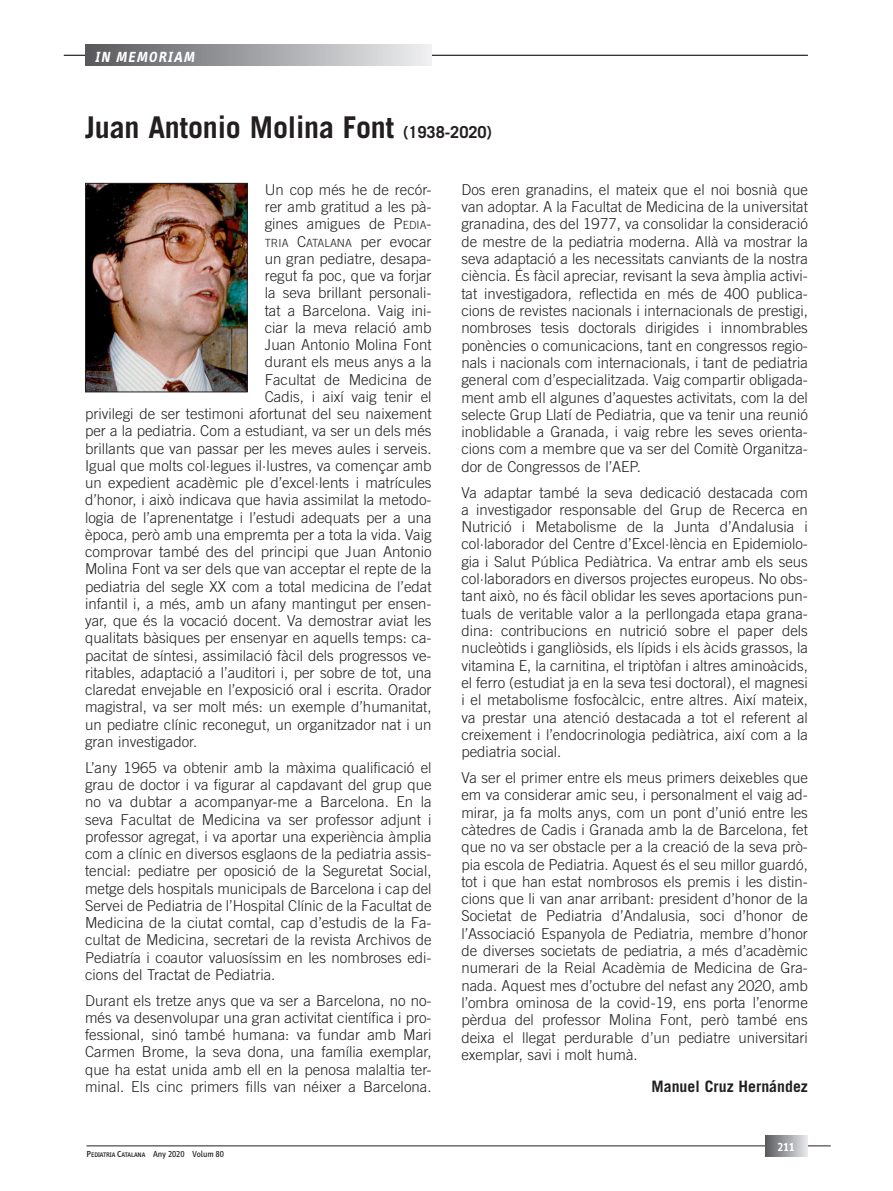
<style>
.page{position:relative;width:893px;height:1191px;background:#fff}
.page>*{position:absolute;margin:0;border:0;box-sizing:border-box;transform-origin:0 0}
.t1{font:700 30px "Trade Gothic";letter-spacing:-.005em;color:#231f20}
.t2{font:700 15.75px "Trade Gothic";color:#231f20}
.t3{font:300 15px/17.2px "Trade Gothic";color:#231f20;text-align:justify}
.t4{font:italic 700 15px "Info";letter-spacing:.115em;color:#fff}
.t5{font:700 12px "Info";color:#fff}
.t6{font:300 11.25px "Trade Gothic";letter-spacing:.005em;color:#231f20}
.t7{font:500 6.75px "Info";color:#231f20}
.s1{font-size:16.5px}
.s2{font-size:11.25px}
.s3{font-size:15px}
.s4{font-size:9px}
.s5{font-weight:400;font-size:9px}
</style>
<div class="page">
<hr style="left:64px;top:55px;width:744px;height:1px;background:#231f20">
<hr style="left:87px;top:1145px;width:744px;height:1px;background:#231f20">
<div style="left:765px;top:1135px;width:43px;height:22px;background:linear-gradient(to right,#595a5d,#e8eaec)"></div>
<div style="left:85px;top:45px;width:347px;height:21px;background:linear-gradient(to right,#57585c,#eeeff1)"></div>
<img style="left:87px;top:185px;width:159px;height:205px">
<div style="left:85px;top:183px;width:163px;height:209px;border:1px solid #231f20"></div>
<p class="t4" style="left:95px;top:51px;width:103px">IN MEMORIAM</p>
<h1 class="t1" style="left:85px;top:116px;width:409px">Juan Antonio Molina Font <span class="s1">(1938-2020)</span></h1>
<p class="t3" style="left:265px;top:182px;width:168px">Un cop més he de recór&shy;rer amb gratitud a les pà&shy;gines amigues de P<span class="s2">EDIA</span>-</p>
<p class="t6" style="left:265px;top:238px;width:168px">TRIA <span class="s3">C</span>ATALANA <span class="s3">per evocar</span></p>
<p class="t3" style="left:265px;top:251px;width:168px">un gran pediatre, desapa-</p>
<p class="t3" style="left:265px;top:268px;width:168px">regut fa poc, que va forjar</p>
<p class="t3" style="left:265px;top:286px;width:168px">la seva brillant personali-</p>
<p class="t3" style="left:265px;top:303px;width:168px">tat a Barcelona. Vaig ini-</p>
<p class="t3" style="left:265px;top:320px;width:168px">ciar la meva relació amb</p>
<p class="t3" style="left:265px;top:337px;width:168px">Juan Antonio Molina Font</p>
<p class="t3" style="left:265px;top:355px;width:168px">durant els meus anys a la</p>
<p class="t3" style="left:265px;top:372px;width:168px">Facultat de Medicina de</p>
<p class="t3" style="left:265px;top:389px;width:168px">Cadis, i així vaig tenir el</p>
<p class="t3" style="left:85px;top:406px;width:348px">privilegi de ser testimoni afortunat del seu naixement</p>
<p class="t3" style="left:85px;top:424px;width:348px">per a la pediatria. Com a estudiant, va ser un dels més</p>
<p class="t3" style="left:85px;top:441px;width:348px">brillants que van passar per les meves aules i serveis.</p>
<p class="t3" style="left:85px;top:458px;width:348px">Igual que molts col·legues il·lustres, va començar amb</p>
<p class="t3" style="left:85px;top:475px;width:348px">un expedient acadèmic ple d’excel·lents i matrícules</p>
<p class="t3" style="left:85px;top:493px;width:348px">d’honor, i això indicava que havia assimilat la metodo-</p>
<p class="t3" style="left:85px;top:510px;width:348px">logia de l’aprenentatge i l’estudi adequats per a una</p>
<p class="t3" style="left:85px;top:527px;width:348px">època, però amb una empremta per a tota la vida. Vaig</p>
<p class="t3" style="left:85px;top:544px;width:348px">comprovar també des del principi que Juan Antonio</p>
<p class="t3" style="left:85px;top:562px;width:348px">Molina Font va ser dels que van acceptar el repte de la</p>
<p class="t3" style="left:85px;top:579px;width:348px">pediatria del segle XX com a total medicina de l’edat</p>
<p class="t3" style="left:85px;top:596px;width:348px">infantil i, a més, amb un afany mantingut per ensen-</p>
<p class="t3" style="left:85px;top:613px;width:348px">yar, que és la vocació docent. Va demostrar aviat les</p>
<p class="t3" style="left:85px;top:631px;width:348px">qualitats bàsiques per ensenyar en aquells temps: ca-</p>
<p class="t3" style="left:85px;top:648px;width:348px">pacitat de síntesi, assimilació fàcil dels progressos ve-</p>
<p class="t3" style="left:85px;top:665px;width:348px">ritables, adaptació a l’auditori i, per sobre de tot, una</p>
<p class="t3" style="left:85px;top:682px;width:348px">claredat envejable en l’exposició oral i escrita. Orador</p>
<p class="t3" style="left:85px;top:700px;width:348px">magistral, va ser molt més: un exemple d’humanitat,</p>
<p class="t3" style="left:85px;top:717px;width:348px">un pediatre clínic reconegut, un organitzador nat i un</p>
<p class="t3" style="left:85px;top:734px;width:114px">gran investigador.</p>
<p class="t3" style="left:85px;top:760px;width:348px">L’any 1965 va obtenir amb la màxima qualificació el grau de doctor i va figurar al capdavant del grup que no va dubtar a acompanyar-me a Barcelona. En la seva Facultat de Medicina va ser professor adjunt i professor agregat, i va aportar una experiència àmplia com a clínic en diversos esglaons de la pediatria assis&shy;tencial: pediatre per oposició de la Seguretat Social, metge dels hospitals municipals de Barcelona i cap del Servei de Pediatria de l’Hospital Clínic de la Facultat de Medicina de la ciutat comtal, cap d’estudis de la Fa&shy;cultat de Medicina, secretari de la revista Archivos de Pediatría i coautor valuosíssim en les nombroses edi&shy;cions del Tractat de Pediatria.</p>
<p class="t3" style="left:85px;top:993px;width:348px">Durant els tretze anys que va ser a Barcelona, no no&shy;més va desenvolupar una gran activitat científica i pro&shy;fessional, sinó també humana: va fundar amb Mari Carmen Brome, la seva dona, una família exemplar, que ha estat unida amb ell en la penosa malaltia ter&shy;minal. Els cinc primers fills van néixer a Barcelona.</p>
<p class="t7" style="left:87px;top:1152px;width:139px"><span class="s4">P</span>EDIATRIA <span class="s4">C</span>ATALANA <span class="s5">Any 2020 Volum 80</span></p>
<p class="t3" style="left:461px;top:182px;width:348px">Dos eren granadins, el mateix que el noi bosnià que van adoptar. A la Facultat de Medicina de la universitat granadina, des del 1977, va consolidar la consideració de mestre de la pediatria moderna. Allà va mostrar la seva adaptació a les necessitats canviants de la nostra ciència. És fàcil apreciar, revisant la seva àmplia activi&shy;tat investigadora, reflectida en més de 400 publica&shy;cions de revistes nacionals i internacionals de prestigi, nombroses tesis doctorals dirigides i innombrables ponències o comunicacions, tant en congressos regio&shy;nals i nacionals com internacionals, i tant de pediatria general com d’especialitzada. Vaig compartir obligada&shy;ment amb ell algunes d’aquestes activitats, com la del selecte Grup Llatí de Pediatria, que va tenir una reunió inoblidable a Granada, i vaig rebre les seves orienta&shy;cions com a membre que va ser del Comitè Organitza&shy;dor de Congressos de l’AEP.</p>
<p class="t3" style="left:461px;top:485px;width:348px">Va adaptar també la seva dedicació destacada com a investigador responsable del Grup de Recerca en Nutrició i Metabolisme de la Junta d’Andalusia i col·laborador del Centre d’Excel·lència en Epidemiolo&shy;gia i Salut Pública Pediàtrica. Va entrar amb els seus col·laboradors en diversos projectes europeus. No obs&shy;tant això, no és fàcil oblidar les seves aportacions pun&shy;tuals de veritable valor a la perllongada etapa grana&shy;dina: contribucions en nutrició sobre el paper dels nucleòtids i gangliòsids, els lípids i els àcids grassos, la vitamina E, la carnitina, el triptòfan i altres aminoàcids, el ferro (estudiat ja en la seva tesi doctoral), el magnesi i el metabolisme fosfocàlcic, entre altres. Així mateix, va prestar una atenció destacada a tot el referent al creixement i l’endocrinologia pediàtrica, així com a la pediatria social.</p>
<p class="t3" style="left:461px;top:770px;width:348px">Va ser el primer entre els meus primers deixebles que em va considerar amic seu, i personalment el vaig ad&shy;mirar, ja fa molts anys, com un pont d’unió entre les càtedres de Cadis i Granada amb la de Barcelona, fet que no va ser obstacle per a la creació de la seva prò&shy;pia escola de Pediatria. Aquest és el seu millor guardó, tot i que han estat nombrosos els premis i les distin&shy;cions que li van anar arribant: president d’honor de la Societat de Pediatria d’Andalusia, soci d’honor de l’Associació Espanyola de Pediatria, membre d’honor de diverses societats de pediatria, a més d’acadèmic numerari de la Reial Acadèmia de Medicina de Gra&shy;nada. Aquest mes d’octubre del nefast any 2020, amb l’ombra ominosa de la covid-19, ens porta l’enorme pèrdua del professor Molina Font, però també ens deixa el llegat perdurable d’un pediatre universitari exemplar, savi i molt humà.</p>
<p class="t2" style="left:651px;top:1080px;width:158px">Manuel Cruz Hernández</p>
<p class="t5" style="left:777px;top:1142px;width:19px">211</p>
</div>
